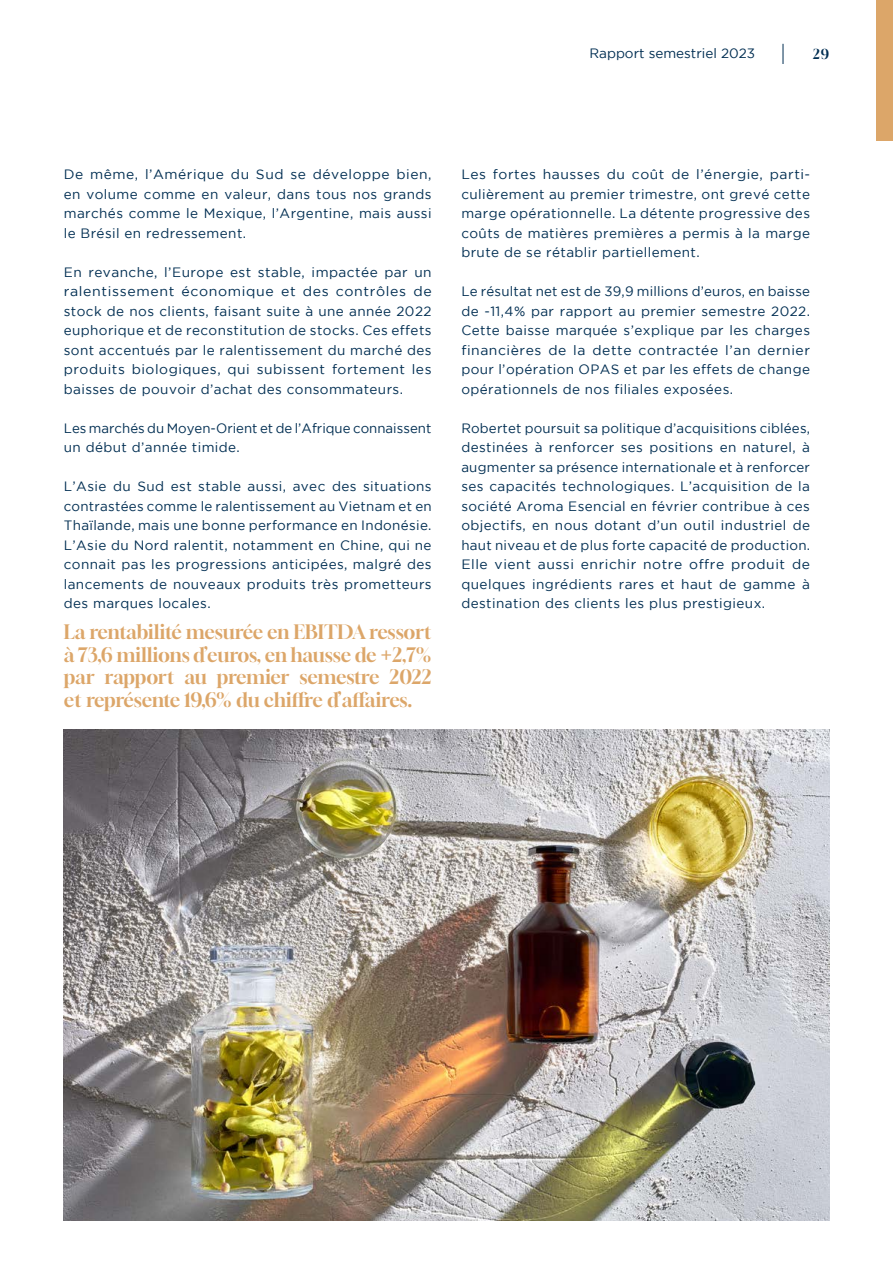
<style>
.page{position:relative;width:893px;height:1263px;background:#fff}
.page>*{position:absolute;margin:0;border:0;box-sizing:border-box;transform-origin:0 0}
.t1{font:19.5px/22.5px "Gloock";letter-spacing:-.02em;color:#dca669;text-align:justify}
.t2{font:13.5px/19.5px "Gotham";letter-spacing:.03em;color:#002e52;text-align:justify}
.t3{font:13.5px/19.5px "Gotham";color:#002e52}
.t4{font:13.5px "Gloock";color:#002e52}
.s1{font-family:"Gotham"}
</style>
<div class="page">
<svg style="left:783px;top:44px;width:1px;height:20px"></svg>
<div style="left:877px;top:0;width:16px;height:140px;background:#dca669"></div>
<img style="left:64px;top:729px;width:765px;height:491px">
<p class="t3" style="left:589px;top:44px;width:167px">Rapport semestriel 2023</p>
<p class="t4" style="left:813px;top:46px;width:18px">29</p>
<p class="t2" style="left:64px;top:164px;width:369px">De même, l’Amérique du Sud se développe bien, en volume comme en valeur, dans tous nos grands marchés comme le Mexique, l’Argentine, mais aussi le Brésil en redressement.</p>
<p class="t2" style="left:64px;top:262px;width:369px">En revanche, l’Europe est stable, impactée par un ralentissement économique et des contrôles de stock de nos clients, faisant suite à une année 2022 euphorique et de reconstitution de stocks. Ces effets sont accentués par le ralentissement du marché des produits biologiques, qui subissent fortement les baisses de pouvoir d’achat des consommateurs.</p>
<p class="t3" style="left:64px;top:418px;width:369px">Les marchés du Moyen-Orient et de l’Afrique connaissent un début d’année timide.</p>
<p class="t2" style="left:64px;top:476px;width:370px">L’Asie du Sud est stable aussi, avec des situations contrastées comme le ralentissement au Vietnam et en Thaïlande, mais une bonne performance en Indonésie.<br>L’Asie du Nord ralentit, notamment en Chine, qui ne connait pas les progressions anticipées, malgré des lancements de nouveaux produits très prometteurs des marques locales.</p>
<h1 class="t1" style="left:64px;top:620px;width:369px">La rentabilité mesurée en EBITDA ressort à 73,6 millions d’euros, en hausse de <span class="s1">+</span>2,7% par rapport au premier semestre 2022 et représente 19,6% du chiffre d’affaires.</h1>
<p class="t2" style="left:461px;top:164px;width:350px">Les fortes hausses du coût de l’énergie, parti&shy;culièrement au premier trimestre, ont grevé cette marge opérationnelle. La détente progressive des coûts de matières premières a permis à la marge brute de se rétablir partiellement.</p>
<p class="t2" style="left:461px;top:281px;width:350px">Le résultat net est de 39,9 millions d’euros, en baisse de -11,4% par rapport au premier semestre 2022.<br>Cette baisse marquée s’explique par les charges financières de la dette contractée l’an dernier pour l’opération OPAS et par les effets de change opérationnels de nos filiales exposées.</p>
<p class="t2" style="left:461px;top:418px;width:350px">Robertet poursuit sa politique d’acquisitions ciblées, destinées à renforcer ses positions en naturel, à augmenter sa présence internationale et à renforcer ses capacités technologiques. L’acquisition de la société Aroma Esencial en février contribue à ces objectifs, en nous dotant d’un outil industriel de haut niveau et de plus forte capacité de production.<br>Elle vient aussi enrichir notre offre produit de quelques ingrédients rares et haut de gamme à destination des clients les plus prestigieux.</p>
</div>
